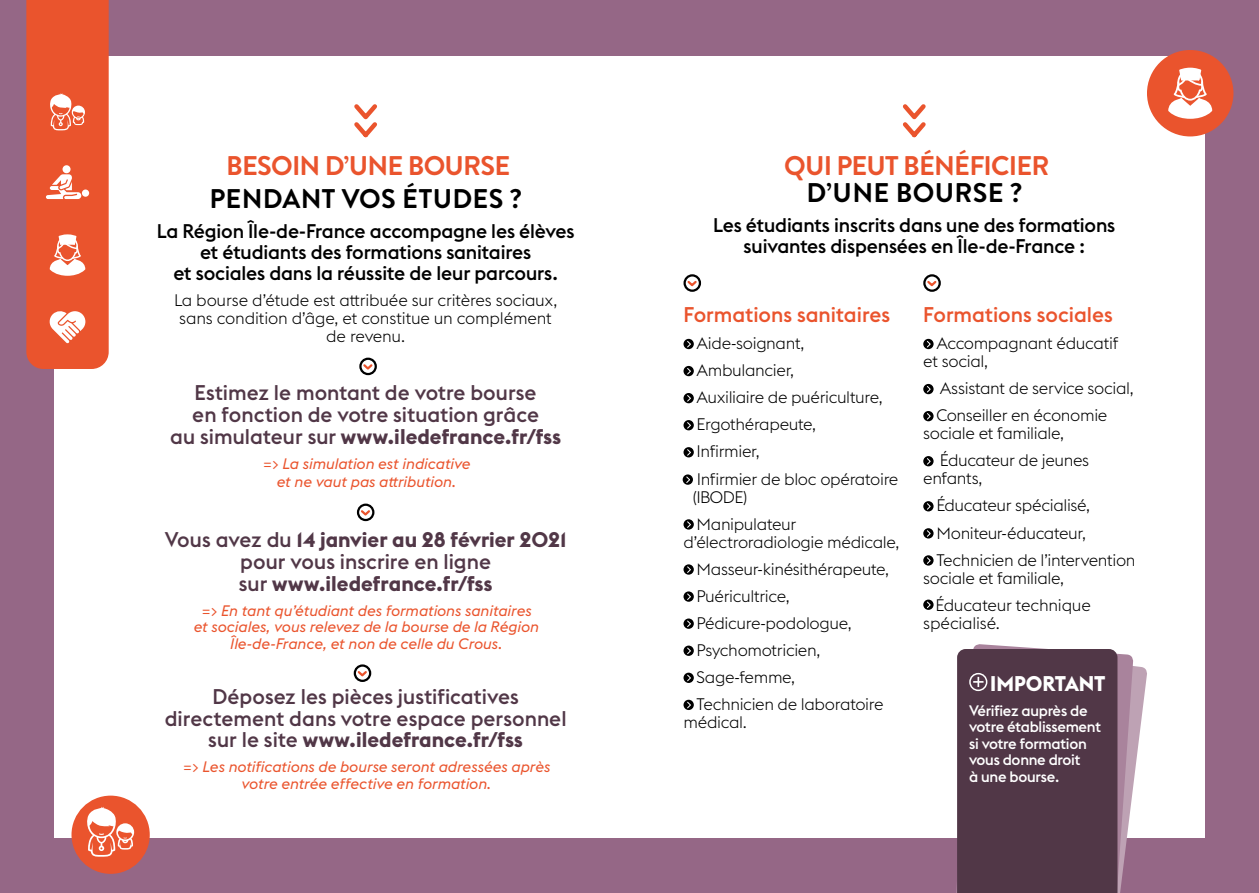
<style>
.page{position:relative;width:1259px;height:893px;background:#956786}
.page>*{position:absolute;margin:0;border:0;box-sizing:border-box;transform-origin:0 0}
.t1{font:700 27px "Brandon Grotesque";letter-spacing:-.03em;color:#ea542d}
.t2{font:700 27px "Brandon Grotesque";letter-spacing:.01em;color:#000}
.t3{font:500 21px/21.8px "Euclid Flex";color:#513747;text-align:center}
.t4{font:700 21px/21.8px "Euclid Flex";color:#513747;text-align:center}
.t5{font:500 21px "Euclid Flex";color:#ea542d}
.t6{font:700 21px "Euclid Flex";letter-spacing:-.005em;color:#fff}
.t7{font:500 19.5px/21px "Euclid Flex";letter-spacing:-.01em;color:#000;text-align:center}
.t8{font:300 16.5px/27px "Euclid Flex";letter-spacing:-.02em;color:#000}
.t9{font:italic 15px/16.5px "Euclid Flex";letter-spacing:.005em;color:#ea542d;text-align:center}
.t10{font:500 15px/16.5px "Euclid Flex";letter-spacing:-.02em;color:#fff}
.s1{font-weight:700}
.s2{font-weight:500}
</style>
<div class="page">
<div style="left:54px;top:56px;width:1151px;height:782px;background:#fff"></div>
<svg style="left:354px;top:104px;width:23px;height:34px"></svg>
<svg style="left:26px;top:0;width:83px;height:369px;background:#eb623f"></svg>
<div style="left:359px;top:358px;width:18px;height:17px;border:2px solid #000;border-radius:50%"></div>
<svg style="left:361px;top:362px;width:13px;height:10px"></svg>
<div style="left:357px;top:504px;width:17px;height:17px;border:2px solid #000;border-radius:50%"></div>
<svg style="left:359px;top:508px;width:13px;height:9px"></svg>
<div style="left:71px;top:796px;width:79px;height:78px;background:#ea542d;border-radius:50%"></div>
<svg style="left:87px;top:807px;width:47px;height:50px"></svg>
<div style="left:1147px;top:50px;width:86px;height:86px;background:#ea542d;border-radius:50%"></div>
<svg style="left:1168px;top:68px;width:44px;height:51px"></svg>
<svg style="left:1133px;top:661px;width:14px;height:126px"></svg>
<svg style="left:956px;top:644px;width:177px;height:249px;background:#5d4353"></svg>
<div style="left:969px;top:673px;width:18px;height:18px;border:2px solid #fff;border-radius:50%"></div>
<div style="left:923px;top:274px;width:18px;height:18px;border:2px solid #000;border-radius:50%"></div>
<svg style="left:925px;top:279px;width:13px;height:9px"></svg>
<div style="left:923px;top:339px;width:10px;height:10px;background:#000;border-radius:50%"></div>
<svg style="left:927px;top:341px;width:4px;height:7px"></svg>
<div style="left:923px;top:384px;width:10px;height:10px;background:#000;border-radius:50%"></div>
<svg style="left:927px;top:386px;width:4px;height:7px"></svg>
<svg style="left:923px;top:411px;width:10px;height:10px"></svg>
<svg style="left:926px;top:413px;width:5px;height:7px"></svg>
<svg style="left:923px;top:456px;width:10px;height:10px"></svg>
<svg style="left:926px;top:458px;width:5px;height:7px"></svg>
<svg style="left:923px;top:501px;width:10px;height:10px"></svg>
<svg style="left:926px;top:503px;width:5px;height:7px"></svg>
<svg style="left:923px;top:528px;width:10px;height:10px"></svg>
<svg style="left:926px;top:530px;width:5px;height:7px"></svg>
<div style="left:923px;top:555px;width:10px;height:11px;background:#000;border-radius:50%"></div>
<svg style="left:927px;top:557px;width:4px;height:7px"></svg>
<div style="left:683px;top:274px;width:18px;height:18px;border:2px solid #000;border-radius:50%"></div>
<svg style="left:685px;top:279px;width:14px;height:9px"></svg>
<div style="left:683px;top:339px;width:11px;height:10px;background:#000;border-radius:50%"></div>
<svg style="left:687px;top:341px;width:4px;height:7px"></svg>
<div style="left:683px;top:366px;width:11px;height:10px;background:#000;border-radius:50%"></div>
<svg style="left:687px;top:368px;width:4px;height:7px"></svg>
<div style="left:683px;top:393px;width:11px;height:10px;background:#000;border-radius:50%"></div>
<svg style="left:687px;top:395px;width:4px;height:7px"></svg>
<div style="left:683px;top:420px;width:11px;height:10px;background:#000;border-radius:50%"></div>
<svg style="left:687px;top:422px;width:4px;height:7px"></svg>
<div style="left:683px;top:447px;width:11px;height:10px;background:#000;border-radius:50%"></div>
<svg style="left:687px;top:449px;width:4px;height:7px"></svg>
<svg style="left:683px;top:519px;width:11px;height:11px"></svg>
<svg style="left:687px;top:521px;width:4px;height:7px"></svg>
<svg style="left:683px;top:564px;width:11px;height:11px"></svg>
<svg style="left:687px;top:566px;width:4px;height:7px"></svg>
<svg style="left:683px;top:591px;width:11px;height:11px"></svg>
<svg style="left:687px;top:593px;width:4px;height:7px"></svg>
<svg style="left:683px;top:618px;width:11px;height:11px"></svg>
<svg style="left:687px;top:620px;width:4px;height:7px"></svg>
<svg style="left:683px;top:646px;width:11px;height:10px"></svg>
<svg style="left:687px;top:647px;width:4px;height:7px"></svg>
<div style="left:683px;top:673px;width:11px;height:10px;background:#000;border-radius:50%"></div>
<svg style="left:687px;top:674px;width:4px;height:7px"></svg>
<div style="left:683px;top:700px;width:11px;height:10px;background:#000;border-radius:50%"></div>
<svg style="left:687px;top:701px;width:4px;height:8px"></svg>
<svg style="left:903px;top:104px;width:23px;height:34px"></svg>
<div style="left:354px;top:664px;width:17px;height:18px;border:2px solid #000;border-radius:50%"></div>
<svg style="left:356px;top:669px;width:13px;height:9px"></svg>
<svg style="left:682px;top:474px;width:11px;height:11px"></svg>
<svg style="left:686px;top:476px;width:4px;height:7px"></svg>
<svg style="left:923px;top:600px;width:10px;height:10px"></svg>
<svg style="left:926px;top:601px;width:5px;height:7px"></svg>
<h1 class="t1" style="left:226px;top:147px;width:285px">BESOIN D’UNE BOURSE</h1>
<h1 class="t2" style="left:209px;top:180px;width:314px">PENDANT VOS ÉTUDES ?</h1>
<p class="t7" style="left:157px;top:221px;width:419px">La Région Île-de-France accompagne les élèves et étudiants des formations sanitaires<br>et sociales dans la réussite de leur parcours.</p>
<p class="t8" style="left:174px;top:292px;width:385px;line-height:18px;text-align:center">La bourse d’étude est attribuée sur critères sociaux, sans condition d’âge, et constitue un complément de revenu.</p>
<p class="t3" style="left:170px;top:382px;width:393px">Estimez le montant de votre bourse<br>en fonction de votre situation grâce<br>au simulateur sur <span class="s1">www.iledefrance.fr/fss</span></p>
<p class="t9" style="left:261px;top:454px;width:210px;line-height:18px">=&gt; La simulation est indicative et ne vaut pas attribution.</p>
<p class="t4" style="left:165px;top:529px;width:403px"><span class="s2">Vous avez du</span> 14 janvier au 28 février 2021 <span class="s2">pour vous inscrire en ligne<br>sur</span> www.iledefrance.fr/fss</p>
<p class="t9" style="left:193px;top:602px;width:347px">=&gt; En tant qu’étudiant des formations sanitaires et sociales, vous relevez de la bourse de la Région<br>Île-de-France, et non de celle du Crous.</p>
<p class="t3" style="left:165px;top:686px;width:403px">Déposez les pièces justificatives directement dans votre espace personnel sur le site <span class="s1">www.iledefrance.fr/fss</span></p>
<p class="t9" style="left:182px;top:759px;width:369px">=&gt; Les notifications de bourse seront adressées après votre entrée effective en formation.</p>
<h1 class="t1" style="left:784px;top:147px;width:267px">QUI PEUT BÉNÉFICIER</h1>
<h1 class="t2" style="left:806px;top:174px;width:217px">D’UNE BOURSE ?</h1>
<p class="t7" style="left:713px;top:215px;width:404px">Les étudiants inscrits dans une des formations suivantes dispensées en Île-de-France :</p>
<p class="t5" style="left:683px;top:303px;width:208px">Formations sanitaires</p>
<p class="t8" style="left:696px;top:330px;width:203px">Aide-soignant,<br>Ambulancier,<br>Auxiliaire de puériculture,<br>Ergothérapeute,<br>Infirmier,<br>Infirmier de bloc opératoire</p>
<p class="t8" style="left:693px;top:483px;width:105px">(IBODE)<br>Manipulateur</p>
<p class="t8" style="left:696px;top:528px;width:204px;text-indent:-13px">d’électroradiologie médicale,<br>Masseur-kinésithérapeute,<br>Puéricultrice,<br>Pédicure-podologue,<br>Psychomotricien,<br>Sage-femme,<br>Technicien de laboratoire</p>
<p class="t8" style="left:683px;top:709px;width:65px">médical.</p>
<p class="t5" style="left:923px;top:303px;width:191px">Formations sociales</p>
<p class="t8" style="left:923px;top:334px;width:197px;line-height:18px;text-indent:13px">Accompagnant éducatif et social,</p>
<p class="t8" style="left:936px;top:375px;width:199px">Assistant de service social,<br>Conseiller en économie</p>
<p class="t8" style="left:940px;top:420px;width:151px;text-indent:-17px">sociale et familiale,<br>Éducateur de jeunes</p>
<p class="t8" style="left:936px;top:465px;width:201px;text-indent:-13px">enfants,<br>Éducateur spécialisé,<br>Moniteur-éducateur,<br>Technicien de l’intervention</p>
<p class="t8" style="left:935px;top:564px;width:157px;text-indent:-12px">sociale et familiale,<br>Éducateur technique</p>
<p class="t8" style="left:923px;top:609px;width:78px">spécialisé.</p>
<p class="t6" style="left:990px;top:671px;width:117px">IMPORTANT</p>
<p class="t10" style="left:969px;top:702px;width:133px">Vérifiez auprès de votre établissement si votre formation vous donne droit<br>à une bourse.</p>
</div>
